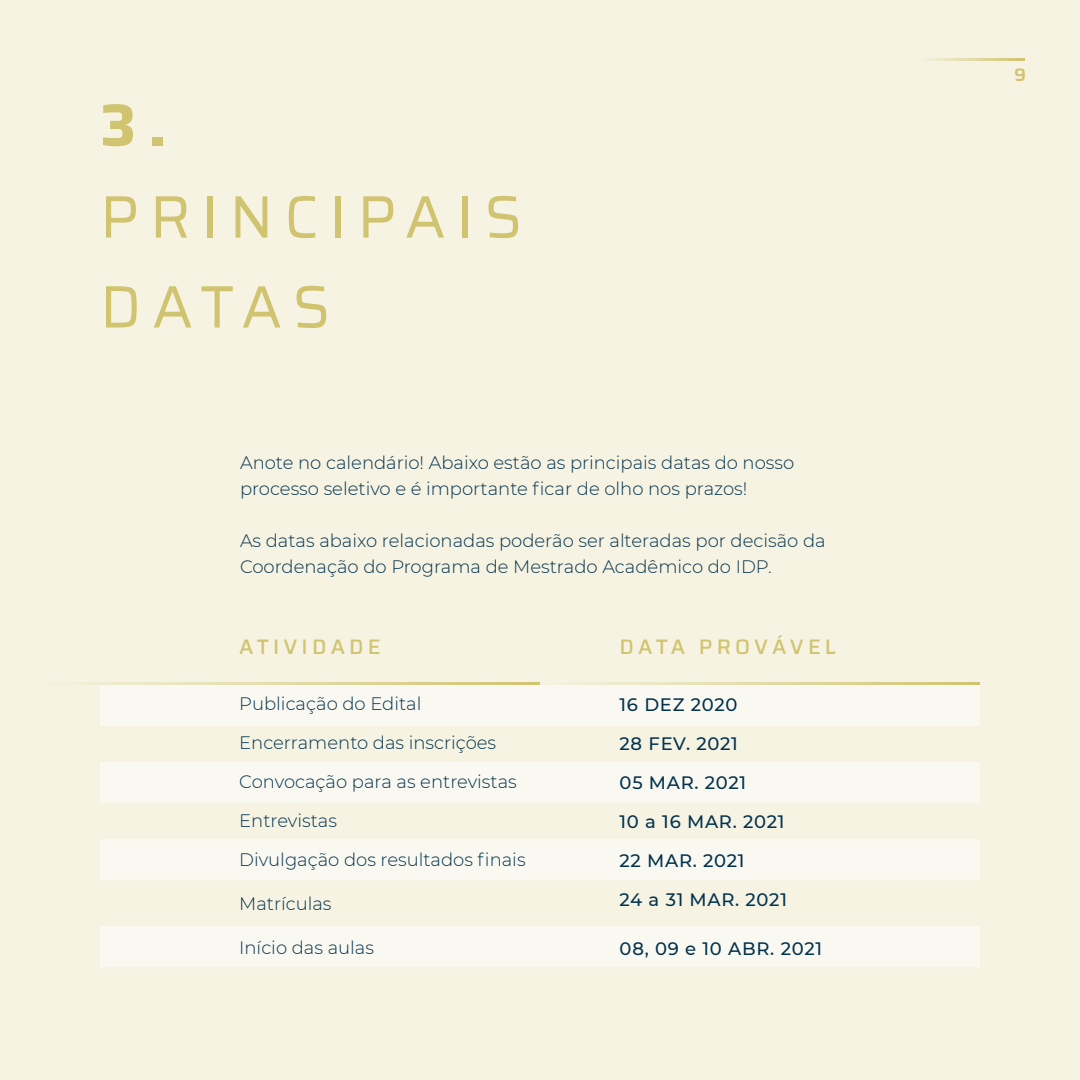
<style>
.page{position:relative;width:1080px;height:1080px;background:#f6f3e2}
.page>*{position:absolute;margin:0;border:0;box-sizing:border-box;transform-origin:0 0}
.t1{font:60px/89.9px "Saira";letter-spacing:.18em;color:#d1c470}
.t2{font:700 60px "Saira";color:#d1c470}
.t3{font:500 21px "Saira";letter-spacing:.2em;color:#d1c470}
.t4{font:300 18px/39px "Montserrat";color:#03334f}
.t5{font:500 18px/39px "Montserrat";letter-spacing:.04em;color:#03334f}
.t6{font:600 18px "Saira";color:#d1c470}
</style>
<div class="page">
<svg style="left:928px;top:59px;width:97px;height:2px"></svg>
<div style="left:100px;top:685px;width:880px;height:40px;background:#faf9f1"></div>
<div style="left:100px;top:762px;width:880px;height:41px;background:#faf9f1"></div>
<div style="left:100px;top:839px;width:880px;height:41px;background:#faf9f1"></div>
<div style="left:100px;top:926px;width:880px;height:41px;background:#faf9f1"></div>
<svg style="left:80px;top:682px;width:460px;height:3px"></svg>
<svg style="left:581px;top:682px;width:399px;height:3px"></svg>
<h1 class="t2" style="left:100px;top:78px;width:68px">3.</h1>
<h1 class="t1" style="left:100px;top:171px;width:424px">PRINCIPAIS<br>DATAS</h1>
<p class="t4" style="left:240px;top:449px;width:556px;line-height:26px">Anote no calendário! Abaixo estão as principais datas do nosso processo seletivo e é importante ficar de olho nos prazos!</p>
<p class="t4" style="left:240px;top:527px;width:587px;line-height:26px">As datas abaixo relacionadas poderão ser alteradas por decisão da<br>Coordenação do Programa de Mestrado Acadêmico do IDP.</p>
<p class="t3" style="left:239px;top:631px;width:143px">ATIVIDADE</p>
<p class="t4" style="left:239px;top:684px;width:288px">Publicação do Edital<br>Encerramento das inscrições<br>Convocação para as entrevistas<br>Entrevistas<br>Divulgação dos resultados finais</p>
<p class="t4" style="left:239px;top:884px;width:94px">Matrículas</p>
<p class="t4" style="left:239px;top:928px;width:136px">Início das aulas</p>
<p class="t3" style="left:620px;top:631px;width:218px">DATA PROVÁVEL</p>
<p class="t5" style="left:620px;top:684px;width:169px">16 DEZ 2020<br>28 FEV. 2021<br>05 MAR. 2021<br>10 a 16 MAR. 2021<br>22 MAR. 2021<br>24 a 31 MAR. 2021</p>
<p class="t5" style="left:620px;top:928px;width:204px">08, 09 e 10 ABR. 2021</p>
<p class="t6" style="left:1014px;top:61px;width:13px">9</p>
</div>
